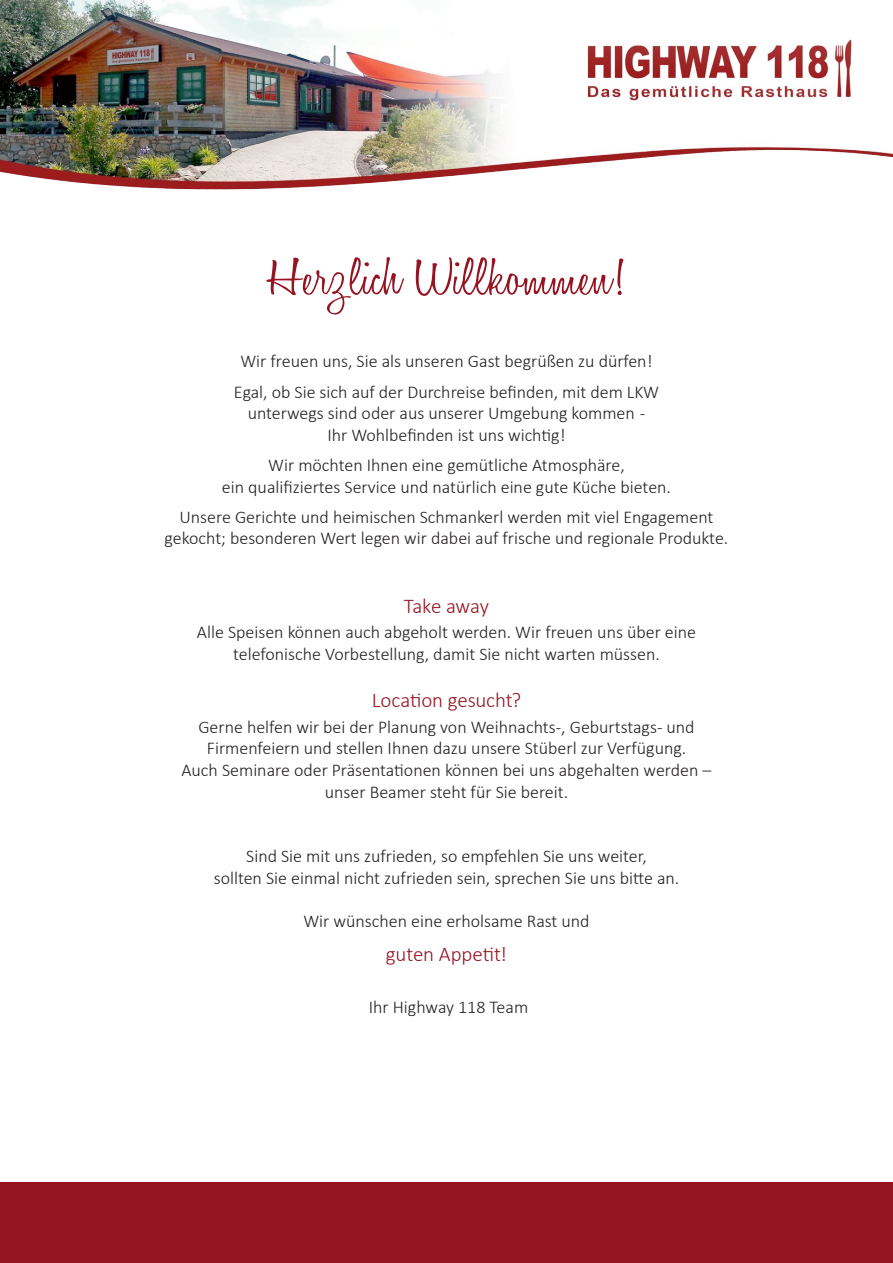
<style>
.page{position:relative;width:893px;height:1263px;background:#fff}
.page>*{position:absolute;margin:0;border:0;box-sizing:border-box;transform-origin:0 0}
.t1{font:300 54px "Honey Script";color:#961421;scale:1.25 1}
.t2{font:300 21px "Calibri";letter-spacing:-.005em;color:#961421}
.t3{font:300 18px/21.6px "Calibri";color:#231f20;text-align:center}
</style>
<div class="page">
<img style="left:0;top:0;width:893px;height:190px">
<div style="left:0;top:1183px;width:893px;height:80px;background:#961421"></div>
<p class="t1" style="left:268px;top:245px;width:287px">Herzlich Willkommen!</p>
<p class="t3" style="left:240px;top:350px;width:414px">Wir freuen uns, Sie als unseren Gast begrüßen zu dürfen!</p>
<p class="t3" style="left:234px;top:381px;width:427px">Egal, ob Sie sich auf der Durchreise befinden, mit dem LKW unterwegs sind oder aus unserer Umgebung kommen -</p>
<p class="t3" style="left:327px;top:424px;width:240px">Ihr Wohlbefinden ist uns wichtig!</p>
<p class="t3" style="left:222px;top:454px;width:450px">Wir möchten Ihnen eine gemütliche Atmosphäre,<br>ein qualifiziertes Service und natürlich eine gute Küche bieten.</p>
<p class="t3" style="left:165px;top:506px;width:565px">Unsere Gerichte und heimischen Schmankerl werden mit viel Engagement gekocht; besonderen Wert legen wir dabei auf frische und regionale Produkte.</p>
<p class="t2" style="left:404px;top:593px;width:87px">Take away</p>
<p class="t3" style="left:197px;top:621px;width:501px">Alle Speisen können auch abgeholt werden. Wir freuen uns über eine telefonische Vorbestellung, damit Sie nicht warten müssen.</p>
<p class="t2" style="left:372px;top:687px;width:151px">Location gesucht?</p>
<p class="t3" style="left:198px;top:716px;width:498px">Gerne helfen wir bei der Planung von Weihnachts-, Geburtstags- und<br>Firmenfeiern und stellen Ihnen dazu unsere Stüberl zur Verfügung.</p>
<p class="t3" style="left:181px;top:759px;width:531px">Auch Seminare oder Präsentationen können bei uns abgehalten werden – unser Beamer steht für Sie bereit.</p>
<p class="t3" style="left:214px;top:845px;width:467px">Sind Sie mit uns zufrieden, so empfehlen Sie uns weiter,<br>sollten Sie einmal nicht zufrieden sein, sprechen Sie uns bitte an.</p>
<p class="t3" style="left:303px;top:910px;width:288px">Wir wünschen eine erholsame Rast und</p>
<p class="t2" style="left:386px;top:941px;width:123px">guten Appetit!</p>
<p class="t3" style="left:369px;top:996px;width:161px">Ihr Highway 118 Team</p>
</div>
